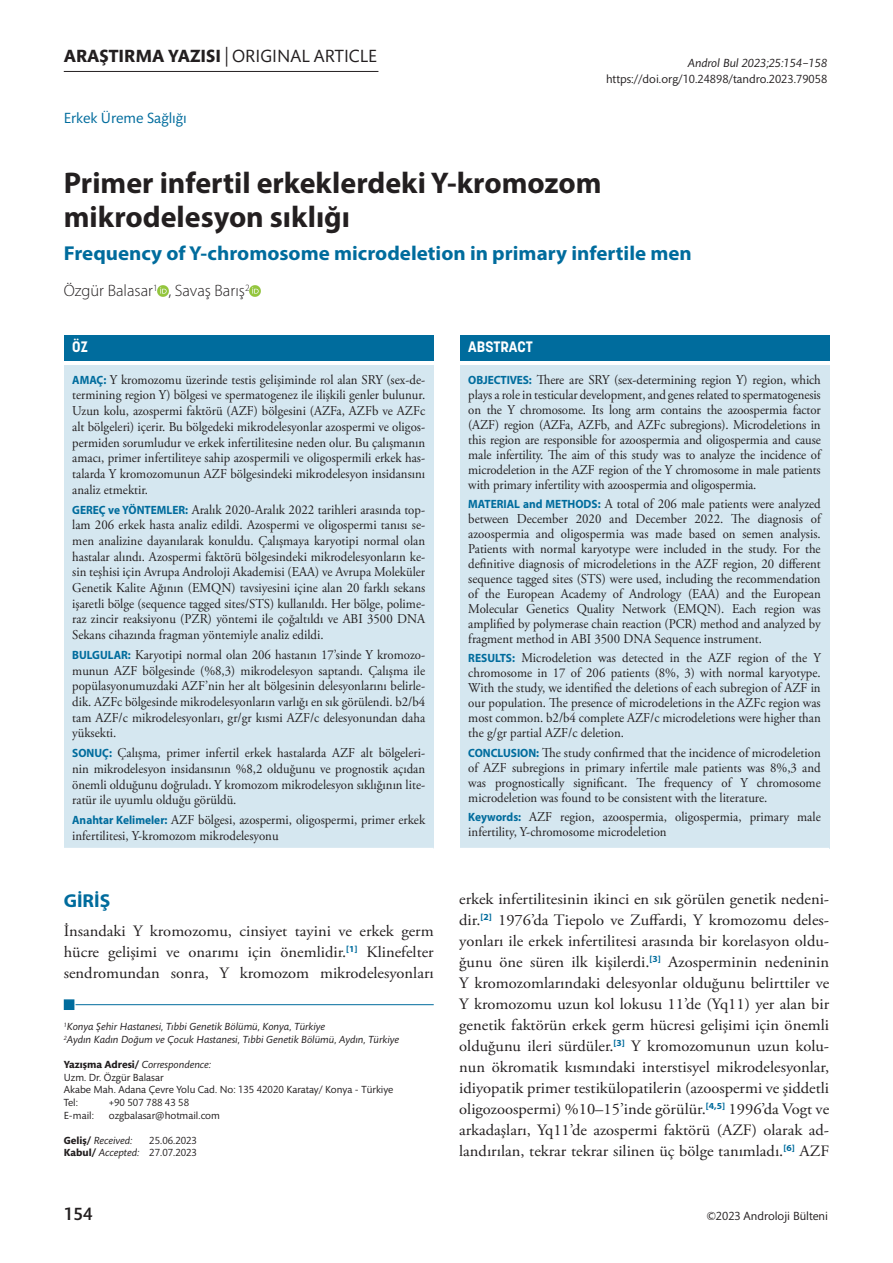
<style>
.page{position:relative;width:893px;height:1263px;background:#fff}
.page>*{position:absolute;margin:0;border:0;box-sizing:border-box;transform-origin:0 0}
.t1{font:700 30px/34.5px "Myriad Pro";color:#231f20}
.t2{font:700 20.1px "Myriad Pro";color:#006c9d;scale:1.04 1}
.t3{font:700 18.75px "Myriad Pro";color:#006c9d;scale:1.04 1}
.t4{font:18px "Mundo Sans Std";color:#231f20}
.t5{font:500 18px "Mundo Sans Std";color:#231f20}
.t6{font:300 16.5px "Myriad Pro";color:#231f20}
.t7{font:15.9px/21px "Adobe Garamond Pro";color:#231f20;text-align:justify;scale:1.04 1}
.t8{font:15px "Mundo Sans Std";color:#006c9d}
.t9{font:700 15px "Korolev";color:#fff}
.t10{font:13.5px/15px "Adobe Garamond Pro";color:#231f20;text-align:justify;scale:.95 1}
.t11{font:12px "Mundo Sans Std";color:#231f20}
.t12{font:italic 12px "Mundo Sans Std";color:#231f20}
.t13{font:10.5px/12.6px "Mundo Sans Std";color:#231f20}
.t14{font:italic 10.5px/12.6px "Mundo Sans Std";color:#231f20}
.s1{font-weight:700}
.s2{font-family:"Myriad Pro";font-weight:700;font-size:12px;color:#006c9d}
.s3{font-style:italic}
.s4{font-weight:700;font-style:normal}
</style>
<div class="page">
<hr style="left:64px;top:71px;width:314px;height:1px;background:#231f20">
<svg style="left:158px;top:286px;width:10px;height:10px"></svg>
<svg style="left:250px;top:286px;width:10px;height:10px"></svg>
<div style="left:460px;top:336px;width:369px;height:25px;background:#006c9d"></div>
<div style="left:460px;top:365px;width:369px;height:483px;background:#d5e7f0"></div>
<div style="left:64px;top:336px;width:370px;height:25px;background:#006c9d"></div>
<div style="left:64px;top:365px;width:370px;height:483px;background:#d5e7f0"></div>
<div style="left:64px;top:999px;width:10px;height:11px;background:#006c9d;border:2px solid #006c9d"></div>
<hr style="left:76px;top:1004px;width:358px;height:1px;background:#006c9d">
<h3 class="t4" style="left:64px;top:46px;width:315px"><span class="s1">ARAŞTIRMA YAZISI</span> | ORIGINAL ARTICLE</h3>
<p class="t8" style="left:64px;top:110px;width:125px">Erkek Üreme Sağlığı</p>
<p class="t12" style="left:688px;top:56px;width:141px">Androl Bul 2023;25:154−158</p>
<p class="t11" style="left:606px;top:73px;width:223px">https://doi.org/10.24898/tandro.2023.79058</p>
<h1 class="t1" style="left:64px;top:164px;width:539px">Primer infertil erkeklerdeki Y-kromozom mikrodelesyon sıklığı</h1>
<h2 class="t2" style="left:64px;top:240px;width:605px">Frequency of Y-chromosome microdeletion in primary infertile men</h2>
<p class="t6" style="left:64px;top:282px;width:187px">Özgür Balasar<sup>1</sup> , Savaş Barış<sup>2</sup></p>
<p class="t9" style="left:72px;top:337px;width:17px">ÖZ</p>
<p class="t10" style="left:72px;top:372px;width:373px;line-height:15.8px"><span class="s2">AMAÇ:</span> Y kromozomu üzerinde testis gelişiminde rol alan SRY (sex-de&shy;termining region Y) bölgesi ve spermatogenez ile ilişkili genler bulunur.<br>Uzun kolu, azospermi faktörü (AZF) bölgesini (AZFa, AZFb ve AZFc alt bölgeleri) içerir. Bu bölgedeki mikrodelesyonlar azospermi ve oligos&shy;permiden sorumludur ve erkek infertilitesine neden olur. Bu çalışmanın amacı, primer infertiliteye sahip azospermili ve oligospermili erkek has&shy;talarda Y kromozomunun AZF bölgesindeki mikrodelesyon insidansını analiz etmektir.</p>
<p class="t10" style="left:72px;top:502px;width:373px;line-height:15.8px"><span class="s2">GEREÇ ve YÖNTEMLER:</span> Aralık 2020-Aralık 2022 tarihleri arasında top&shy;lam 206 erkek hasta analiz edildi. Azospermi ve oligospermi tanısı se&shy;men analizine dayanılarak konuldu. Çalışmaya karyotipi normal olan hastalar alındı. Azospermi faktörü bölgesindeki mikrodelesyonların ke&shy;sin teşhisi için Avrupa Androloji Akademisi (EAA) ve Avrupa Moleküler Genetik Kalite Ağının (EMQN) tavsiyesini içine alan 20 farklı sekans işaretli bölge (sequence tagged sites/STS) kullanıldı. Her bölge, polime&shy;raz zincir reaksiyonu (PZR) yöntemi ile çoğaltıldı ve ABI 3500 DNA Sekans cihazında fragman yöntemiyle analiz edildi.</p>
<p class="t10" style="left:72px;top:647px;width:373px;line-height:15.8px"><span class="s2">BULGULAR:</span> Karyotipi normal olan 206 hastanın 17’sinde Y kromozo&shy;munun AZF bölgesinde (%8,3) mikrodelesyon saptandı. Çalışma ile popülasyonumuzdaki AZF’nin her alt bölgesinin delesyonlarını belirle&shy;dik. AZFc bölgesinde mikrodelesyonların varlığı en sık görülendi. b2/b4 tam AZF/c mikrodelesyonları, gr/gr kısmi AZF/c delesyonundan daha yüksekti.</p>
<p class="t10" style="left:72px;top:746px;width:373px;line-height:15.8px"><span class="s2">SONUÇ:</span> Çalışma, primer infertil erkek hastalarda AZF alt bölgeleri&shy;nin mikrodelesyon insidansının %8,2 olduğunu ve prognostik açıdan önemli olduğunu doğruladı. Y kromozom mikrodelesyon sıklığının lite&shy;ratür ile uyumlu olduğu görüldü.</p>
<p class="t10" style="left:72px;top:813px;width:373px;line-height:15.8px"><span class="s2">Anahtar Kelimeler:</span> AZF bölgesi, azospermi, oligospermi, primer erkek infertilitesi, Y-kromozom mikrodelesyonu</p>
<h3 class="t3" style="left:64px;top:888px;width:46px">GİRİŞ</h3>
<p class="t7" style="left:64px;top:921px;width:357px">İnsandaki Y kromozomu, cinsiyet tayini ve erkek germ hücre gelişimi ve onarımı için önemlidir.<sup>[1]</sup> Klinefelter sendromundan sonra, Y kromozom mikrodelesyonları</p>
<p class="t14" style="left:64px;top:1021px;width:337px"><sup>1</sup>Konya Şehir Hastanesi, Tıbbi Genetik Bölümü, Konya, Türkiye<br><sup>2</sup>Aydın Kadın Doğum ve Çocuk Hastanesi, Tıbbi Genetik Bölümü, Aydın, Türkiye</p>
<p class="t13" style="left:64px;top:1059px;width:331px"><span class="s1">Yazışma Adresi/</span> <span class="s3">Correspondence:<br></span>Uzm. Dr. Özgür Balasar<br>Akabe Mah. Adana Çevre Yolu Cad. No: 135 42020 Karatay/ Konya - Türkiye<br>Tel:</p>
<p class="t13" style="left:109px;top:1096px;width:82px">+90 507 788 43 58</p>
<p class="t13" style="left:64px;top:1109px;width:32px">E-mail:</p>
<p class="t13" style="left:109px;top:1109px;width:113px">ozgbalasar@hotmail.com</p>
<p class="t14" style="left:64px;top:1134px;width:70px"><span class="s4">Geliş/</span> Received:</p>
<p class="t13" style="left:64px;top:1134px;width:135px;text-align:right">25.06.2023<br><span class="s1">Kabul/</span> <span class="s3">Accepted:</span> 27.07.2023</p>
<p class="t9" style="left:468px;top:337px;width:66px">ABSTRACT</p>
<p class="t10" style="left:468px;top:372px;width:373px"><span class="s2">OBJECTIVES:</span> There are SRY (sex-determining region Y) region, which plays a role in testicular development, and genes related to spermatogenesis on the Y chromosome. Its long arm contains the azoospermia factor (AZF) region (AZFa, AZFb, and AZFc subregions). Microdeletions in this region are responsible for azoospermia and oligospermia and cause male infertility. The aim of this study was to analyze the incidence of microdeletion in the AZF region of the Y chromosome in male patients with primary infertility with azoospermia and oligospermia.</p>
<p class="t10" style="left:468px;top:497px;width:372px"><span class="s2">MATERIAL and METHODS:</span> A total of 206 male patients were analyzed between December 2020 and December 2022. The diagnosis of azoospermia and oligospermia was made based on semen analysis.<br>Patients with normal karyotype were included in the study. For the definitive diagnosis of microdeletions in the AZF region, 20 different sequence tagged sites (STS) were used, including the recommendation of the European Academy of Andrology (EAA) and the European Molecular Genetics Quality Network (EMQN). Each region was amplified by polymerase chain reaction (PCR) method and analyzed by fragment method in ABI 3500 DNA Sequence instrument.</p>
<p class="t10" style="left:468px;top:651px;width:372px"><span class="s2">RESULTS:</span> Microdeletion was detected in the AZF region of the Y chromosome in 17 of 206 patients (8%, 3) with normal karyotype.<br>With the study, we identified the deletions of each subregion of AZF in our population. The presence of microdeletions in the AZFc region was most common. b2/b4 complete AZF/c microdeletions were higher than the g/gr partial AZF/c deletion.</p>
<p class="t10" style="left:468px;top:745px;width:372px"><span class="s2">CONCLUSION:</span> The study confirmed that the incidence of microdeletion of AZF subregions in primary infertile male patients was 8%,3 and was prognostically significant. The frequency of Y chromosome microdeletion was found to be consistent with the literature.</p>
<p class="t10" style="left:468px;top:809px;width:372px"><span class="s2">Keywords:</span> AZF region, azoospermia, oligospermia, primary male infertility, Y-chromosome microdeletion</p>
<p class="t7" style="left:459px;top:889px;width:357px">erkek infertilitesinin ikinci en sık görülen genetik nedeni&shy;dir.<sup>[2]</sup> 1976’da Tiepolo ve Zuffardi, Y kromozomu deles&shy;yonları ile erkek infertilitesi arasında bir korelasyon oldu&shy;ğunu öne süren ilk kişilerdi.<sup>[3]</sup> Azosperminin nedeninin Y kromozomlarındaki delesyonlar olduğunu belirttiler ve Y kromozomu uzun kol lokusu 11’de (Yq11) yer alan bir genetik faktörün erkek germ hücresi gelişimi için önemli olduğunu ileri sürdüler.<sup>[3]</sup> Y kromozomunun uzun kolu&shy;nun ökromatik kısmındaki interstisyel mikrodelesyonlar, idiyopatik primer testikülopatilerin (azoospermi ve şiddetli oligozoospermi) %10–15’inde görülür.<sup>[4,5]</sup> 1996’da Vogt ve arkadaşları, Yq11’de azospermi faktörü (AZF) olarak ad&shy;landırılan, tekrar tekrar silinen üç bölge tanımladı.<sup>[6]</sup> AZF</p>
<h3 class="t5" style="left:64px;top:1205px;width:30px">154</h3>
<p class="t11" style="left:707px;top:1210px;width:123px">©2023 Androloji Bülteni</p>
</div>
